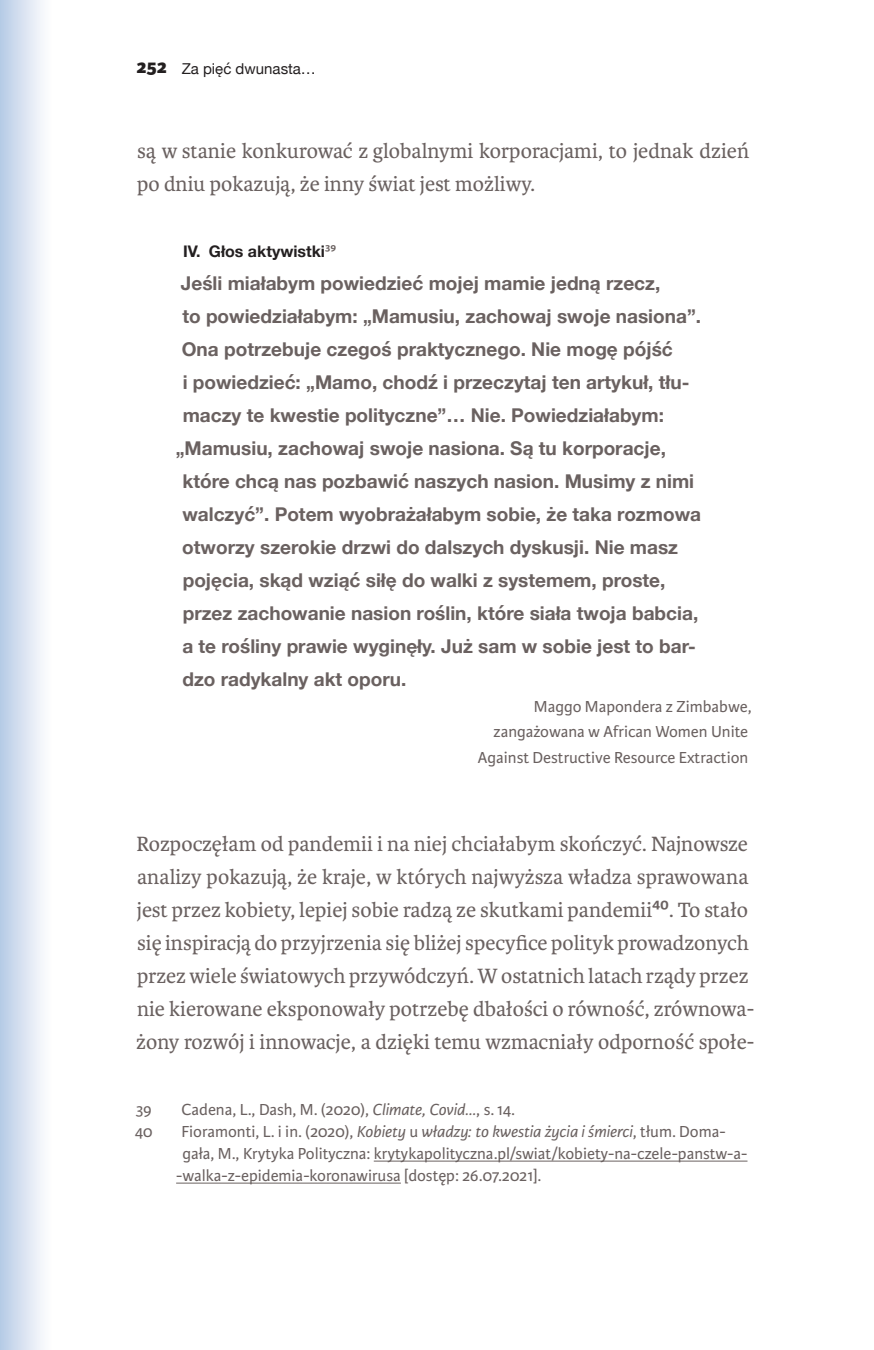
<style>
.page{position:relative;width:874px;height:1350px;background:#fff}
.page>*{position:absolute;margin:0;border:0;box-sizing:border-box;transform-origin:0 0}
.t1{font:22px/33px "Karmina";color:#6a6160}
.t2{font:700 19px "Helvetica Neue";color:#6a6160}
.t3{font:17px/25.6px "Karmina Sans";color:#6a6160;text-align:right}
.t4{font:700 16px "Helvetica Neue";color:#231f20}
.t5{font:15px "Helvetica Neue";color:#231f20}
.s1{font-family:"Karmina Sans";font-weight:800;font-size:20px}
.s2{font-family:"Karmina Sans";font-weight:600;color:#6a6160}
.s3{font-family:"Karmina Sans";font-weight:600}
.s4{font-style:italic}
</style>
<div class="page">
<div style="left:0;top:0;width:52px;height:1349px;background:linear-gradient(to right,#b8cbe6,#fff)"></div>
<hr style="left:373px;top:1160px;width:374px;height:1px;background:#6a6160">
<hr style="left:176px;top:1182px;width:224px;height:1px;background:#6a6160">
<p class="t5" style="left:136px;top:58px;width:181px"><span class="s1">252</span> Za pięć dwunasta…</p>
<p class="t1" style="left:137px;top:134px;width:613px">są w stanie konkurować z globalnymi korporacjami, to jednak dzień po dniu pokazują, że inny świat jest możliwy.</p>
<p class="t4" style="left:183px;top:238px;width:154px">IV. Głos aktywistki<span class="s2">39</span></p>
<p class="t2" style="left:181px;top:268px;width:480px">Jeśli miałabym powiedzieć mojej mamie jedną rzecz,</p>
<p class="t2" style="left:182px;top:301px;width:520px">to powiedziałabym: „Mamusiu, zachowaj swoje nasiona”.</p>
<p class="t2" style="left:182px;top:334px;width:492px">Ona potrzebuje czegoś praktycznego. Nie mogę pójść</p>
<p class="t2" style="left:182px;top:367px;width:508px">i powiedzieć: „Mamo, chodź i przeczytaj ten artykuł, tłu-</p>
<p class="t2" style="left:182px;top:400px;width:482px">maczy te kwestie polityczne”… Nie. Powiedziałabym:</p>
<p class="t2" style="left:176px;top:433px;width:491px">„Mamusiu, zachowaj swoje nasiona. Są tu korporacje,</p>
<p class="t2" style="left:182px;top:466px;width:513px">które chcą nas pozbawić naszych nasion. Musimy z nimi</p>
<p class="t2" style="left:182px;top:499px;width:520px">walczyć”. Potem wyobrażałabym sobie, że taka rozmowa</p>
<p class="t2" style="left:182px;top:532px;width:497px">otworzy szerokie drzwi do dalszych dyskusji. Nie masz</p>
<p class="t2" style="left:183px;top:565px;width:484px">pojęcia, skąd wziąć siłę do walki z systemem, proste,</p>
<p class="t2" style="left:183px;top:598px;width:517px">przez zachowanie nasion roślin, które siała twoja babcia,</p>
<p class="t2" style="left:182px;top:631px;width:514px">a te rośliny prawie wyginęły. Już sam w sobie jest to bar-</p>
<p class="t2" style="left:182px;top:664px;width:225px">dzo radykalny akt oporu.</p>
<p class="t3" style="left:477px;top:693px;width:275px">Maggo Mapondera z Zimbabwe, zangażowana w African Women Unite<br>Against Destructive Resource Extraction</p>
<p class="t1" style="left:136px;top:827px;width:619px">Rozpoczęłam od pandemii i na niej chciałabym skończyć. Najnowsze analizy pokazują, że kraje, w których najwyższa władza sprawowana jest przez kobiety, lepiej sobie radzą ze skutkami pandemii<span class="s3">40</span>. To stało się inspiracją do przyjrzenia się bliżej specyfice polityk prowadzonych przez wiele światowych przywódczyń. W ostatnich latach rządy przez nie kierowane eksponowały potrzebę dbałości o równość, zrównowa&shy;żony rozwój i innowacje, a dzięki temu wzmacniały odporność społe-</p>
<p class="t3" style="left:136px;top:1097px;width:18px">39</p>
<p class="t3" style="left:181px;top:1097px;width:335px">Cadena, L., Dash, M. (2020), <span class="s4">Climate, Covid…</span>, s. 14.</p>
<p class="t3" style="left:135px;top:1119px;width:19px">40</p>
<p class="t3" style="left:181px;top:1119px;width:544px">Fioramonti, L. i in. (2020), <span class="s4">Kobiety</span> u <span class="s4">władzy: to kwestia życia i śmierci</span>, tłum. Doma-</p>
<p class="t3" style="left:182px;top:1141px;width:566px">gała, M., Krytyka Polityczna: krytykapolityczna.pl/swiat/kobiety-na-czele-panstw-a-</p>
<p class="t3" style="left:176px;top:1163px;width:366px">-walka-z-epidemia-koronawirusa [dostęp: 26.07.2021].</p>
</div>
